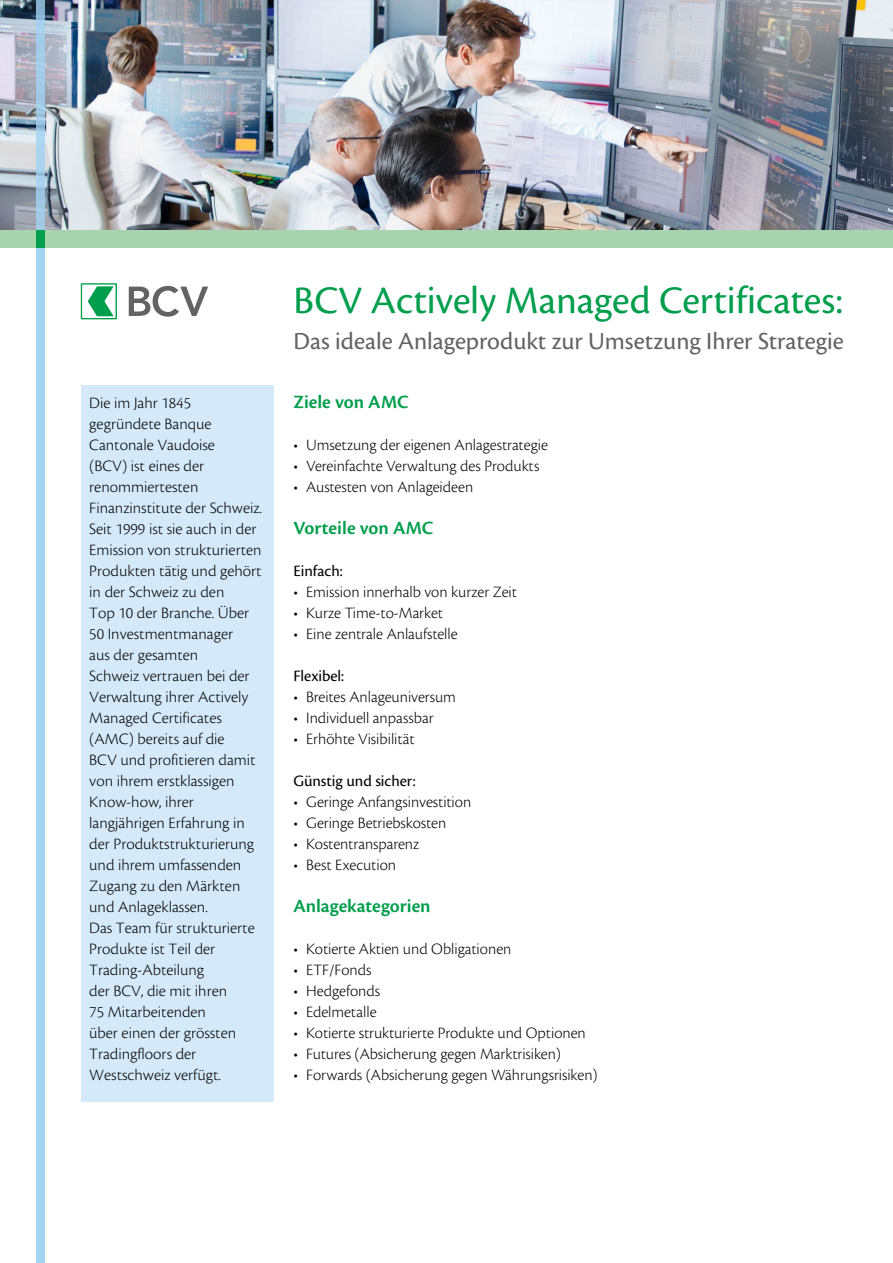
<style>
.page{position:relative;width:893px;height:1263px;background:#fff}
.page>*{position:absolute;margin:0;border:0;box-sizing:border-box;transform-origin:0 0}
.t1{font:40.5px "Cronos Pro";color:#009e4d}
.t2{font:25.5px "Cronos Pro";color:#646363}
.t3{font:600 19.5px "Cronos Pro";color:#009e4d}
.t4{font:300 16.5px/21px "Cronos Pro";color:#000}
.t5{font:16.5px "Cronos Pro";color:#000}
</style>
<div class="page">
<img style="left:0;top:0;width:893px;height:231px">
<div style="left:36px;top:233px;width:9px;height:1030px;background:#a2d3f3"></div>
<svg style="left:36px;top:0;width:9px;height:231px;background:#a0c9e5"></svg>
<div style="left:0;top:231px;width:893px;height:17px;background:#a8d3af"></div>
<svg style="left:129px;top:286px;width:79px;height:31px"></svg>
<div style="left:81px;top:283px;width:36px;height:36px;background:#6ec799"></div>
<div style="left:82px;top:285px;width:34px;height:33px;background:#fff"></div>
<svg style="left:88px;top:286px;width:25px;height:30px"></svg>
<div style="left:36px;top:231px;width:9px;height:17px;background:#009e4d"></div>
<div style="left:81px;top:385px;width:193px;height:716px;background:#d4e9fa"></div>
<p class="t4" style="left:89px;top:392px;width:174px">Die im Jahr 1845 gegründete Banque<br>Cantonale Vaudoise<br>(BCV) ist eines der renommiertesten<br>Finanzinstitute der Schweiz.<br>Seit 1999 ist sie auch in der<br>Emission von strukturierten<br>Produkten tätig und gehört in der Schweiz zu den<br>Top 10 der Branche. Über<br>50 Investmentmanager<br>aus der gesamten<br>Schweiz vertrauen bei der<br>Verwaltung ihrer Actively<br>Managed Certificates (AMC) bereits auf die<br>BCV und profitieren damit von ihrem erstklassigen<br>Know-how, ihrer langjährigen Erfahrung in der Produktstrukturierung und ihrem umfassenden<br>Zugang zu den Märkten und Anlageklassen.<br>Das Team für strukturierte<br>Produkte ist Teil der<br>Trading-Abteilung<br>der BCV, die mit ihren<br>75 Mitarbeitenden<br>über einen der grössten<br>Tradingfloors der<br>Westschweiz verfügt.</p>
<h1 class="t1" style="left:293px;top:277px;width:551px">BCV Actively Managed Certificates:</h1>
<h2 class="t2" style="left:293px;top:326px;width:552px">Das ideale Anlageprodukt zur Umsetzung Ihrer Strategie</h2>
<p class="t3" style="left:293px;top:391px;width:117px">Ziele von AMC</p>
<p class="t4" style="left:293px;top:434px;width:256px">• Umsetzung der eigenen Anlagestrategie</p>
<p class="t4" style="left:293px;top:455px;width:247px">• Vereinfachte Verwaltung des Produkts</p>
<p class="t4" style="left:293px;top:476px;width:181px">• Austesten von Anlageideen</p>
<p class="t3" style="left:293px;top:517px;width:142px">Vorteile von AMC</p>
<p class="t5" style="left:293px;top:561px;width:51px">Einfach:</p>
<p class="t4" style="left:293px;top:581px;width:225px">• Emission innerhalb von kurzer Zeit</p>
<p class="t4" style="left:293px;top:602px;width:151px">• Kurze Time-to-Market</p>
<p class="t4" style="left:293px;top:623px;width:166px">• Eine zentrale Anlaufstelle</p>
<p class="t5" style="left:293px;top:666px;width:52px">Flexibel:</p>
<p class="t4" style="left:293px;top:686px;width:164px">• Breites Anlageuniversum</p>
<p class="t4" style="left:293px;top:707px;width:142px">• Individuell anpassbar</p>
<p class="t4" style="left:293px;top:728px;width:123px">• Erhöhte Visibilität</p>
<p class="t5" style="left:293px;top:771px;width:124px">Günstig und sicher:</p>
<p class="t4" style="left:293px;top:791px;width:179px">• Geringe Anfangsinvestition</p>
<p class="t4" style="left:293px;top:812px;width:154px">• Geringe Betriebskosten</p>
<p class="t4" style="left:293px;top:833px;width:127px">• Kostentransparenz</p>
<p class="t4" style="left:293px;top:854px;width:104px">• Best Execution</p>
<p class="t3" style="left:293px;top:895px;width:139px">Anlagekategorien</p>
<p class="t4" style="left:293px;top:938px;width:220px">• Kotierte Aktien und Obligationen</p>
<p class="t4" style="left:293px;top:959px;width:79px">• ETF/Fonds</p>
<p class="t4" style="left:293px;top:980px;width:88px">• Hedgefonds</p>
<p class="t4" style="left:293px;top:1001px;width:85px">• Edelmetalle</p>
<p class="t4" style="left:293px;top:1022px;width:294px">• Kotierte strukturierte Produkte und Optionen</p>
<p class="t4" style="left:293px;top:1043px;width:269px">• Futures (Absicherung gegen Marktrisiken)</p>
<p class="t4" style="left:293px;top:1064px;width:306px">• Forwards (Absicherung gegen Währungsrisiken)</p>
</div>
